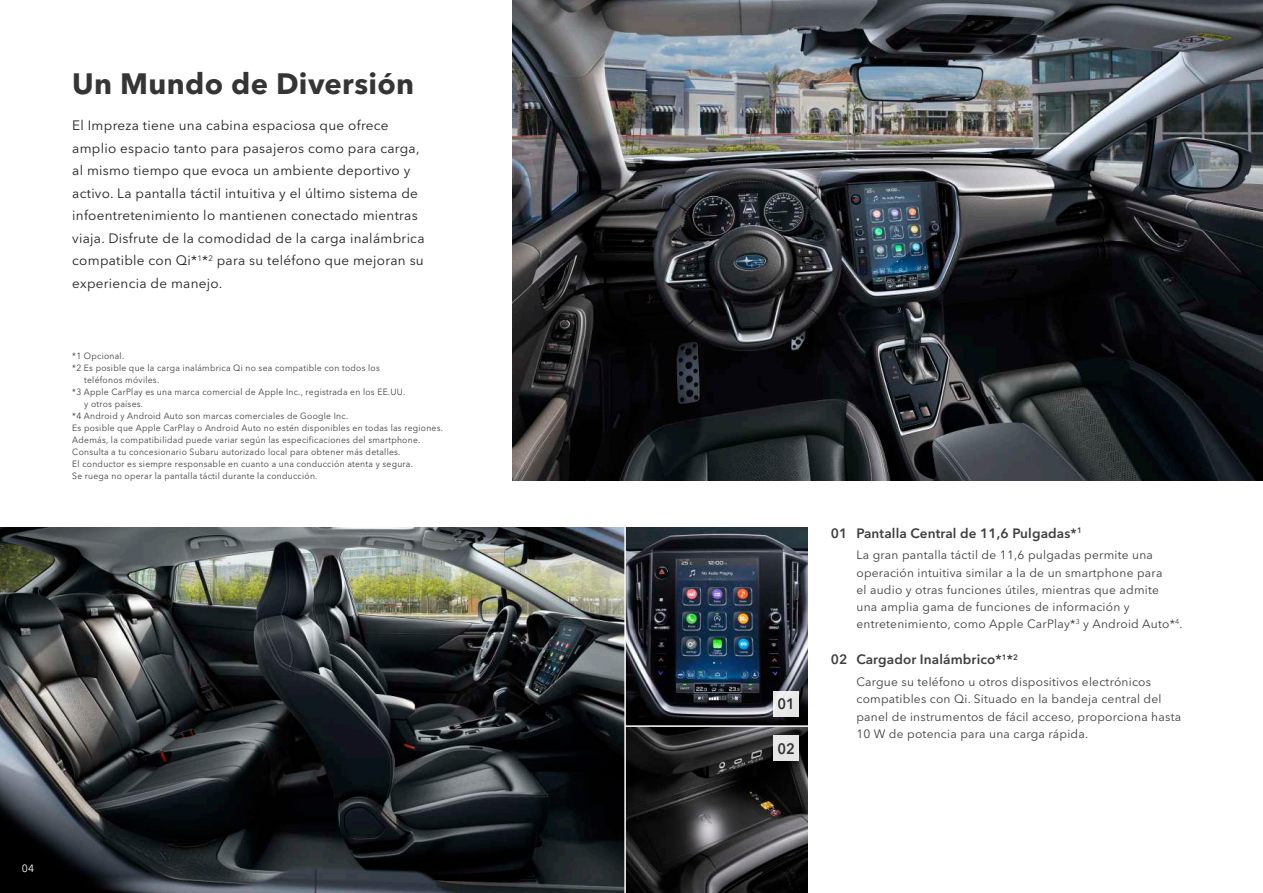
<style>
.page{position:relative;width:1263px;height:893px;background:#fff}
.page>*{position:absolute;margin:0;border:0;box-sizing:border-box;transform-origin:0 0}
.t1{font:700 29.25px "Avenir Next LT Pro";letter-spacing:.01em;color:#363536}
.t2{font:600 15px "Avenir Next LT Pro";color:#312f30;scale:.95 1}
.t3{font:13.5px/22.5px "Avenir Next LT Pro";letter-spacing:.02em;color:#231f20}
.t4{font:600 13.5px "Avenir Next LT Pro";letter-spacing:.01em;color:#3e3e3f}
.t5{font:12px/17.2px "Avenir Next LT Pro";letter-spacing:.02em;color:#3e3e3f}
.t6{font:10.5px "Avenir Next LT Pro";color:#fff}
.t7{font:9px "Avenir Next LT Pro";letter-spacing:.03em;color:#3e3e3f;scale:.95 1}
</style>
<div class="page">
<img style="left:512px;top:0;width:751px;height:480px">
<img style="left:0;top:527px;width:624px;height:366px">
<img style="left:626px;top:527px;width:181px;height:198px">
<svg style="left:626px;top:727px;width:181px;height:166px;background:#2b2a2b"></svg>
<div style="left:773px;top:691px;width:26px;height:26px;background:#e9e9ea"></div>
<div style="left:773px;top:735px;width:26px;height:26px;background:#e5e5e5"></div>
<h1 class="t1" style="left:72px;top:66px;width:343px">Un Mundo de Diversión</h1>
<p class="t3" style="left:72px;top:114px;width:354px">El Impreza tiene una cabina espaciosa que ofrece amplio espacio tanto para pasajeros como para carga, al mismo tiempo que evoca un ambiente deportivo y activo. La pantalla táctil intuitiva y el último sistema de infoentretenimiento lo mantienen conectado mientras viaja. Disfrute de la comodidad de la carga inalámbrica compatible con Qi*<sup>1</sup>*<sup>2</sup> para su teléfono que mejoran su experiencia de manejo.</p>
<p class="t7" style="left:72px;top:351px;width:56px">*1 Opcional.</p>
<p class="t7" style="left:72px;top:363px;width:325px">*2 Es posible que la carga inalámbrica Qi no sea compatible con todos los</p>
<p class="t7" style="left:84px;top:375px;width:80px">teléfonos móviles.</p>
<p class="t7" style="left:72px;top:387px;width:352px">*3 Apple CarPlay es una marca comercial de Apple Inc., registrada en los EE.UU.</p>
<p class="t7" style="left:84px;top:399px;width:64px">y otros países.</p>
<p class="t7" style="left:72px;top:411px;width:292px">*4 Android y Android Auto son marcas comerciales de Google Inc.</p>
<p class="t7" style="left:72px;top:423px;width:392px">Es posible que Apple CarPlay o Android Auto no estén disponibles en todas las regiones.</p>
<p class="t7" style="left:72px;top:435px;width:368px">Además, la compatibilidad puede variar según las especificaciones del smartphone.</p>
<p class="t7" style="left:72px;top:447px;width:347px">Consulta a tu concesionario Subaru autorizado local para obtener más detalles.</p>
<p class="t7" style="left:72px;top:459px;width:360px">El conductor es siempre responsable en cuanto a una conducción atenta y segura.</p>
<p class="t7" style="left:72px;top:471px;width:260px">Se ruega no operar la pantalla táctil durante la conducción.</p>
<p class="t6" style="left:22px;top:862px;width:14px">04</p>
<h2 class="t2" style="left:777px;top:695px;width:20px">01</h2>
<h2 class="t2" style="left:777px;top:739px;width:20px">02</h2>
<h3 class="t4" style="left:831px;top:525px;width:18px">01</h3>
<h3 class="t4" style="left:831px;top:651px;width:18px">02</h3>
<h3 class="t4" style="left:856px;top:525px;width:227px">Pantalla Central de 11,6 Pulgadas*<sup>1</sup></h3>
<p class="t5" style="left:856px;top:546px;width:328px">La gran pantalla táctil de 11,6 pulgadas permite una operación intuitiva similar a la de un smartphone para<br>el audio y otras funciones útiles, mientras que admite una amplia gama de funciones de información y entretenimiento, como Apple CarPlay*<sup>3</sup> y Android Auto*<sup>4</sup>.</p>
<h3 class="t4" style="left:856px;top:651px;width:163px">Cargador Inalámbrico*<sup>1</sup>*<sup>2</sup></h3>
<h3 class="t5" style="left:856px;top:673px;width:326px">Cargue su teléfono u otros dispositivos electrónicos compatibles con Qi. Situado en la bandeja central del panel de instrumentos de fácil acceso, proporciona hasta 10 W de potencia para una carga rápida.</h3>
</div>
